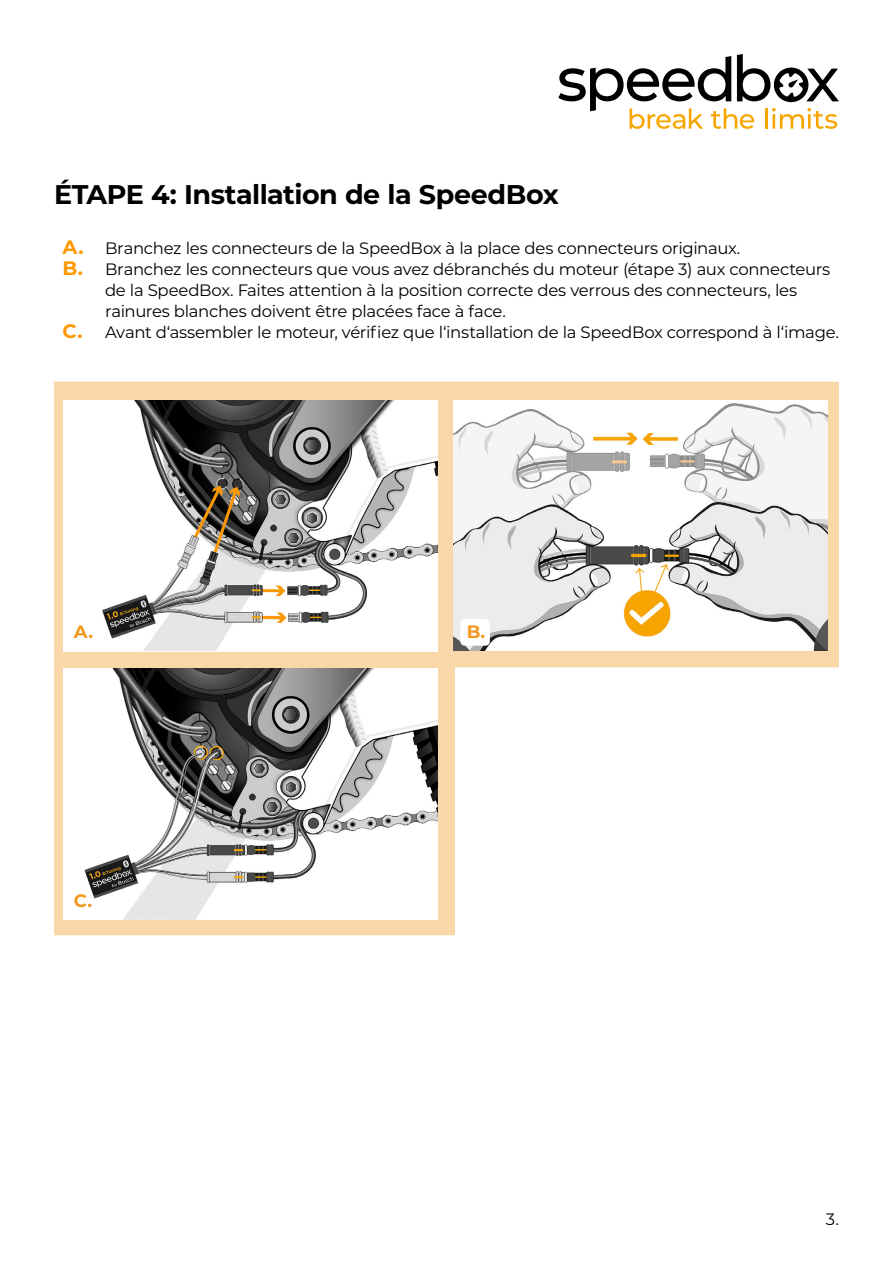
<style>
.page{position:relative;width:893px;height:1263px;background:#fff}
.page>*{position:absolute;margin:0;border:0;box-sizing:border-box;transform-origin:0 0}
.Krok_nadpis{font:700 27px "Montserrat";letter-spacing:-.015em;color:#000}
.t1{font:700 18px "Montserrat";color:#f4971e}
.t2{font:16.5px/21px "Montserrat";letter-spacing:-.02em;color:#000}
.s1{font-weight:700;font-size:19.5px;color:#f90}
</style>
<div class="page">
<svg style="left:558px;top:54px;width:281px;height:75px"></svg>
<svg style="left:54px;top:382px;width:785px;height:553px"></svg>
<div style="left:64px;top:401px;width:374px;height:251px;background:#fff"></div>
<img style="left:102px;top:401px;width:336px;height:250px">
<img style="left:454px;top:400px;width:374px;height:251px">
<img style="left:71px;top:668px;width:367px;height:251px">
<div style="left:460px;top:619px;width:30px;height:27px;background:#fff;border-radius:4px"></div>
<p class="Krok_nadpis" style="left:54px;top:175px;width:506px">ÉTAPE 4: Installation de la SpeedBox</p>
<p class="t2" style="left:63px;top:237px;width:679px"><span class="s1">A.</span> Branchez les connecteurs de la SpeedBox à la place des connecteurs originaux.</p>
<p class="t2" style="left:105px;top:258px;width:727px;text-indent:-43px"><span class="s1">B.</span> Branchez les connecteurs que vous avez débranchés du moteur (étape 3) aux connecteurs de la SpeedBox. Faites attention à la position correcte des verrous des connecteurs, les rainures blanches doivent être placées face à face.</p>
<p class="t2" style="left:63px;top:321px;width:778px"><span class="s1">C.</span> Avant d‘assembler le moteur, vérifiez que l‘installation de la SpeedBox correspond à l‘image.</p>
<p class="t1" style="left:74px;top:619px;width:21px">A.</p>
<p class="t1" style="left:74px;top:887px;width:20px">C.</p>
<p class="t1" style="left:467px;top:619px;width:20px">B.</p>
<p class="t2" style="left:826px;top:1208px;width:15px">3.</p>
</div>
